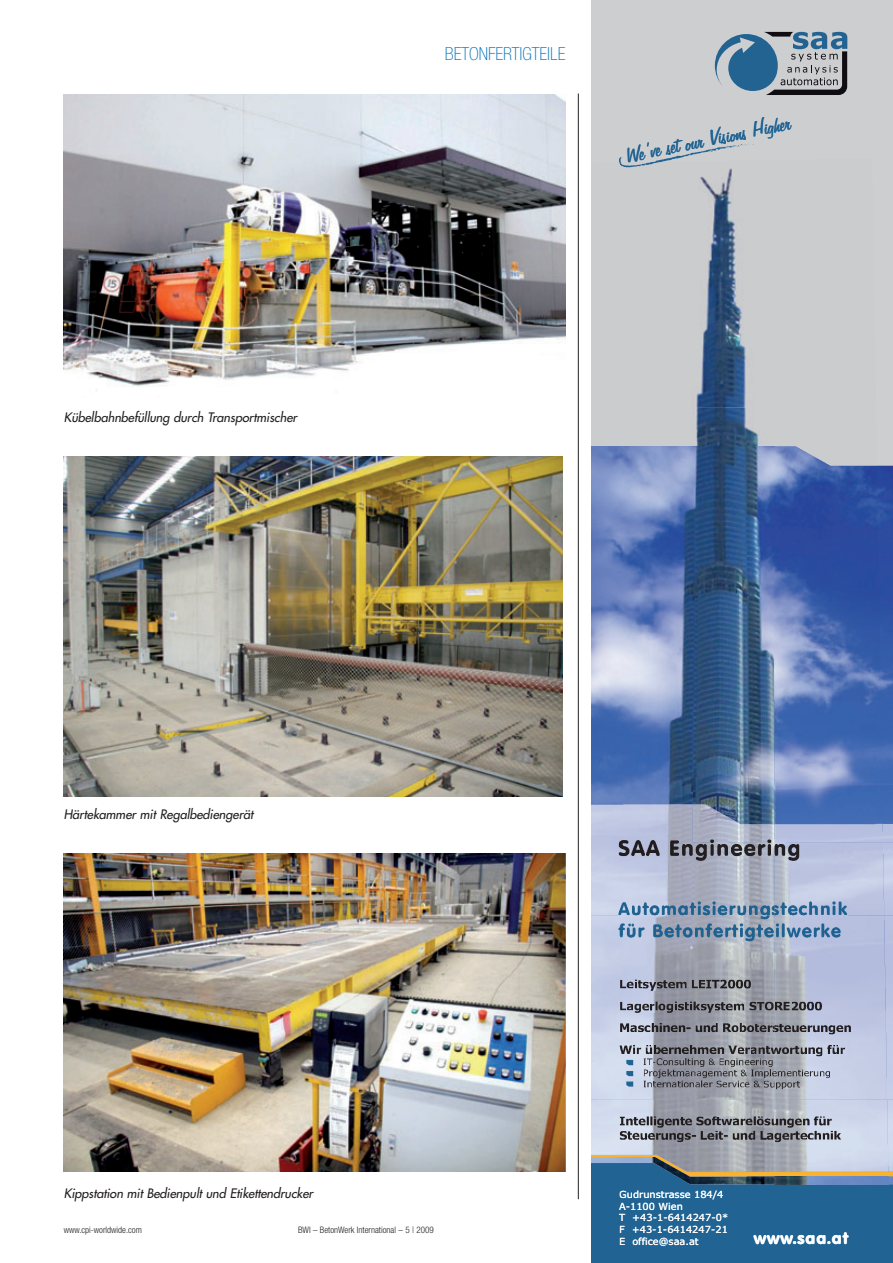
<style>
.page{position:relative;width:893px;height:1263px;background:#fff}
.page>*{position:absolute;margin:0;border:0;box-sizing:border-box;transform-origin:0 0}
.t1{font:25.05px "Freehand 575 BT Regular B+T42+NUIKFK";color:#216493}
.t2{font:100 condensed 18px "Helvetica Neue";color:#0372bb}
.t3{font:16.65px "VAG Rounded BT Regular+T42+XAYLBN";letter-spacing:.05em;color:#fff}
.t4{font:italic 12.75px "Futura";letter-spacing:-.005em;color:#231f20}
.t5{font:9.75px "Verdana+T42+MMSEIG";color:#fff}
.t6{font:300 condensed 9px "Helvetica Neue";color:#231f20}
</style>
<div class="page">
<img style="left:64px;top:94px;width:502px;height:297px">
<img style="left:64px;top:853px;width:502px;height:319px">
<img style="left:64px;top:456px;width:498px;height:341px">
<div style="left:591px;top:0;width:302px;height:593px;background:#cdced0"></div>
<img style="left:591px;top:466px;width:302px;height:598px">
<div style="left:591px;top:1172px;width:302px;height:91px;background:#216493"></div>
<svg style="left:619px;top:143px;width:135px;height:16px"></svg>
<img style="left:619px;top:159px;width:113px;height:19px">
<svg style="left:715px;top:32px;width:133px;height:63px"></svg>
<img style="left:700px;top:178px;width:46px;height:184px">
<img style="left:591px;top:362px;width:183px;height:369px">
<img style="left:774px;top:466px;width:104px;height:80px">
<svg style="left:591px;top:405px;width:302px;height:61px"></svg>
<img style="left:693px;top:701px;width:200px;height:30px">
<img style="left:774px;top:546px;width:107px;height:155px">
<img style="left:693px;top:731px;width:188px;height:93px">
<img style="left:591px;top:731px;width:102px;height:73px">
<img style="left:591px;top:804px;width:183px;height:111px">
<img style="left:774px;top:824px;width:119px;height:91px">
<img style="left:881px;top:731px;width:12px;height:93px">
<img style="left:788px;top:844px;width:11px;height:17px">
<svg style="left:758px;top:839px;width:27px;height:17px"></svg>
<img style="left:774px;top:912px;width:73px;height:3px">
<img style="left:719px;top:1058px;width:5px;height:4px">
<svg style="left:709px;top:1058px;width:6px;height:6px"></svg>
<img style="left:652px;top:1058px;width:53px;height:6px">
<img style="left:657px;top:1063px;width:47px;height:1px">
<svg style="left:724px;top:1045px;width:50px;height:19px"></svg>
<img style="left:652px;top:1045px;width:72px;height:7px">
<img style="left:652px;top:1052px;width:72px;height:2px">
<svg style="left:619px;top:1045px;width:33px;height:19px"></svg>
<img style="left:754px;top:1024px;width:20px;height:10px">
<img style="left:754px;top:1025px;width:20px;height:7px">
<img style="left:620px;top:1023px;width:134px;height:9px">
<img style="left:620px;top:1030px;width:118px;height:2px">
<svg style="left:749px;top:1001px;width:25px;height:10px"></svg>
<img style="left:714px;top:1002px;width:30px;height:4px">
<img style="left:714px;top:1006px;width:30px;height:5px">
<svg style="left:700px;top:1003px;width:14px;height:10px"></svg>
<img style="left:684px;top:1001px;width:16px;height:9px">
<svg style="left:655px;top:1001px;width:29px;height:12px"></svg>
<img style="left:634px;top:1003px;width:21px;height:1px">
<img style="left:634px;top:1004px;width:21px;height:9px">
<svg style="left:620px;top:1002px;width:13px;height:8px"></svg>
<svg style="left:744px;top:979px;width:7px;height:10px"></svg>
<img style="left:706px;top:979px;width:37px;height:5px">
<img style="left:706px;top:984px;width:37px;height:5px">
<svg style="left:692px;top:980px;width:13px;height:8px"></svg>
<img style="left:668px;top:981px;width:19px;height:7px">
<svg style="left:635px;top:979px;width:33px;height:12px"></svg>
<img style="left:620px;top:980px;width:14px;height:8px">
<img style="left:618px;top:923px;width:156px;height:18px">
<img style="left:620px;top:936px;width:153px;height:5px">
<img style="left:619px;top:915px;width:155px;height:5px">
<img style="left:591px;top:1064px;width:183px;height:93px">
<img style="left:887px;top:915px;width:6px;height:185px">
<img style="left:774px;top:915px;width:113px;height:185px">
<img style="left:591px;top:1157px;width:183px;height:27px">
<img style="left:620px;top:1131px;width:154px;height:11px">
<img style="left:723px;top:1136px;width:50px;height:4px">
<img style="left:620px;top:1138px;width:103px;height:4px">
<svg style="left:764px;top:1116px;width:10px;height:12px"></svg>
<img style="left:732px;top:1116px;width:32px;height:5px">
<img style="left:732px;top:1121px;width:32px;height:5px">
<svg style="left:712px;top:1116px;width:20px;height:9px"></svg>
<img style="left:620px;top:1116px;width:91px;height:7px">
<img style="left:620px;top:1123px;width:91px;height:5px">
<img style="left:774px;top:1176px;width:114px;height:8px">
<img style="left:774px;top:1100px;width:119px;height:72px">
<img style="left:800px;top:1131px;width:41px;height:5px">
<img style="left:800px;top:1136px;width:41px;height:4px">
<img style="left:774px;top:1134px;width:26px;height:8px">
<img style="left:774px;top:1116px;width:58px;height:12px">
<img style="left:774px;top:1123px;width:55px;height:5px">
<hr style="left:578px;top:94px;width:1px;height:1105px;background:#231f20">
<p class="t4" style="left:64px;top:411px;width:237px">Kübelbahnbefüllung durch Transportmischer</p>
<h2 class="t2" style="left:445px;top:47px;width:122px">BETONFERTIGTEILE</h2>
<h1 class="t1" style="left:623px;top:140px;width:169px;rotate:-12deg">We’ve set our Visions Higher</h1>
<p class="t4" style="left:64px;top:807px;width:193px">Härtekammer mit Regalbediengerät</p>
<p class="t4" style="left:64px;top:1187px;width:253px">Kippstation mit Bedienpult und Etikettendrucker</p>
<p class="t6" style="left:64px;top:1226px;width:80px">www.cpi-worldwide.com</p>
<p class="t6" style="left:298px;top:1226px;width:137px">BWI – BetonWerk International – 5 | 2009</p>
<p class="t5" style="left:619px;top:1190px;width:106px">Gudrunstrasse 184/4</p>
<p class="t5" style="left:619px;top:1202px;width:65px">A-1100 Wien</p>
<p class="t5" style="left:619px;top:1214px;width:111px">T +43-1-6414247-0*</p>
<p class="t5" style="left:619px;top:1225px;width:110px">F +43-1-6414247-21</p>
<p class="t5" style="left:619px;top:1237px;width:81px">E office@saa.at</p>
<h3 class="t3" style="left:754px;top:1228px;width:96px">www.saa.at</h3>
</div>
